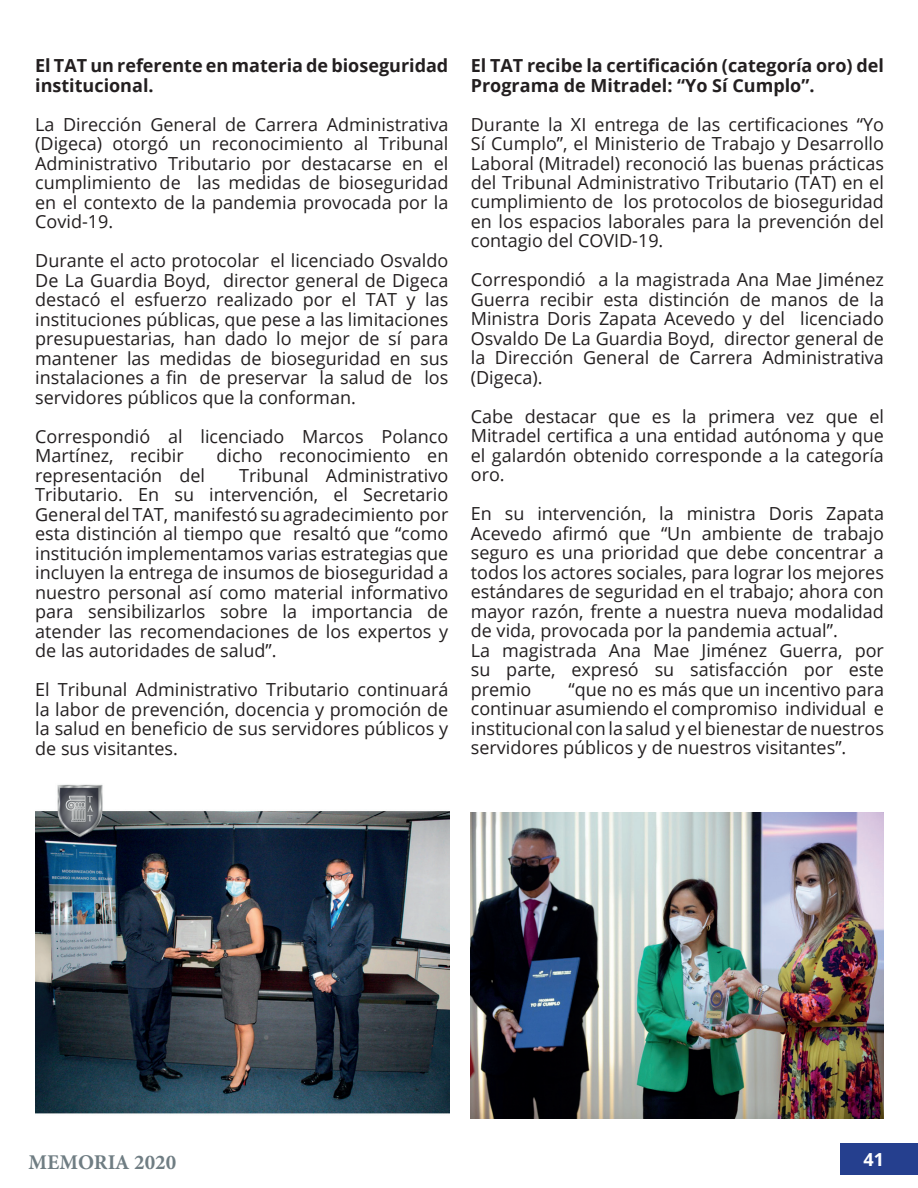
<style>
.page{position:relative;width:918px;height:1188px;background:#fff}
.page>*{position:absolute;margin:0;border:0;box-sizing:border-box;transform-origin:0 0}
.t1{font:700 21px "Minion Pro";color:#6f7d83}
.t2{font:18px/19.5px "Open Sans";color:#231f20;text-align:justify}
.t3{font:700 18px/19.5px "Open Sans";color:#231f20}
.t4{font:700 18px "Open Sans";color:#fff}
</style>
<div class="page">
<div style="left:840px;top:1143px;width:78px;height:32px;background:#253f8e"></div>
<img style="left:35px;top:784px;width:415px;height:330px">
<img style="left:471px;top:812px;width:413px;height:306px">
<p class="t3" style="left:35px;top:55px;width:415px">El TAT un referente en materia de bioseguridad institucional.</p>
<p class="t2" style="left:35px;top:114px;width:415px">La Dirección General de Carrera Administrativa (Digeca) otorgó un reconocimiento al Tribunal Administrativo Tributario por destacarse en el cumplimiento de las medidas de bioseguridad en el contexto de la pandemia provocada por la Covid-19.</p>
<p class="t2" style="left:35px;top:250px;width:415px">Durante el acto protocolar el licenciado Osvaldo De La Guardia Boyd, director general de Digeca destacó el esfuerzo realizado por el TAT y las instituciones públicas, que pese a las limitaciones presupuestarias, han dado lo mejor de sí para mantener las medidas de bioseguridad en sus instalaciones a fin de preservar la salud de los servidores públicos que la conforman.</p>
<p class="t2" style="left:35px;top:426px;width:415px">Correspondió al licenciado Marcos Polanco<br>Martínez, recibir</p>
<p class="t2" style="left:217px;top:445px;width:233px">dicho reconocimiento en</p>
<p class="t2" style="left:35px;top:465px;width:171px">representación del</p>
<p class="t2" style="left:35px;top:465px;width:415px;text-indent:204px">Tribunal Administrativo Tributario. En su intervención, el Secretario General del TAT, manifestó su agradecimiento por esta distinción al tiempo que resaltó que “como institución implementamos varias estrategias que incluyen la entrega de insumos de bioseguridad a nuestro personal así como material informativo para sensibilizarlos sobre la importancia de atender las recomendaciones de los expertos y de las autoridades de salud”.</p>
<p class="t2" style="left:35px;top:679px;width:415px">El Tribunal Administrativo Tributario continuará la labor de prevención, docencia y promoción de la salud en beneficio de sus servidores públicos y de sus visitantes.</p>
<p class="t3" style="left:471px;top:55px;width:415px">El TAT recibe la certificación (categoría oro) del<br>Programa de Mitradel: “Yo Sí Cumplo”.</p>
<p class="t2" style="left:471px;top:114px;width:415px">Durante la XI entrega de las certificaciones “Yo Sí Cumplo”, el Ministerio de Trabajo y Desarrollo Laboral (Mitradel) reconoció las buenas prácticas del Tribunal Administrativo Tributario (TAT) en el cumplimiento de los protocolos de bioseguridad en los espacios laborales para la prevención del contagio del COVID-19.</p>
<p class="t2" style="left:471px;top:270px;width:415px">Correspondió a la magistrada Ana Mae Jiménez Guerra recibir esta distinción de manos de la Ministra Doris Zapata Acevedo y del licenciado Osvaldo De La Guardia Boyd, director general de la Dirección General de Carrera Administrativa (Digeca).</p>
<p class="t2" style="left:471px;top:406px;width:415px">Cabe destacar que es la primera vez que el Mitradel certifica a una entidad autónoma y que el galardón obtenido corresponde a la categoría oro.</p>
<p class="t2" style="left:471px;top:504px;width:415px;text-align:left">En su intervención, la ministra Doris Zapata Acevedo afirmó que “Un ambiente de trabajo seguro es una prioridad que debe concentrar a todos los actores sociales, para lograr los mejores estándares de seguridad en el trabajo; ahora con mayor razón, frente a nuestra nueva modalidad de vida, provocada por la pandemia actual”.<br>La magistrada Ana Mae Jiménez Guerra, por su parte, expresó su satisfacción por este premio</p>
<p class="t2" style="left:471px;top:679px;width:415px;text-indent:98px">“que no es más que un incentivo para continuar asumiendo el compromiso individual e institucional con la salud y el bienestar de nuestros servidores públicos y de nuestros visitantes”.</p>
<p class="t1" style="left:29px;top:1148px;width:149px">MEMORIA 2020</p>
<p class="t4" style="left:863px;top:1147px;width:22px">41</p>
</div>
